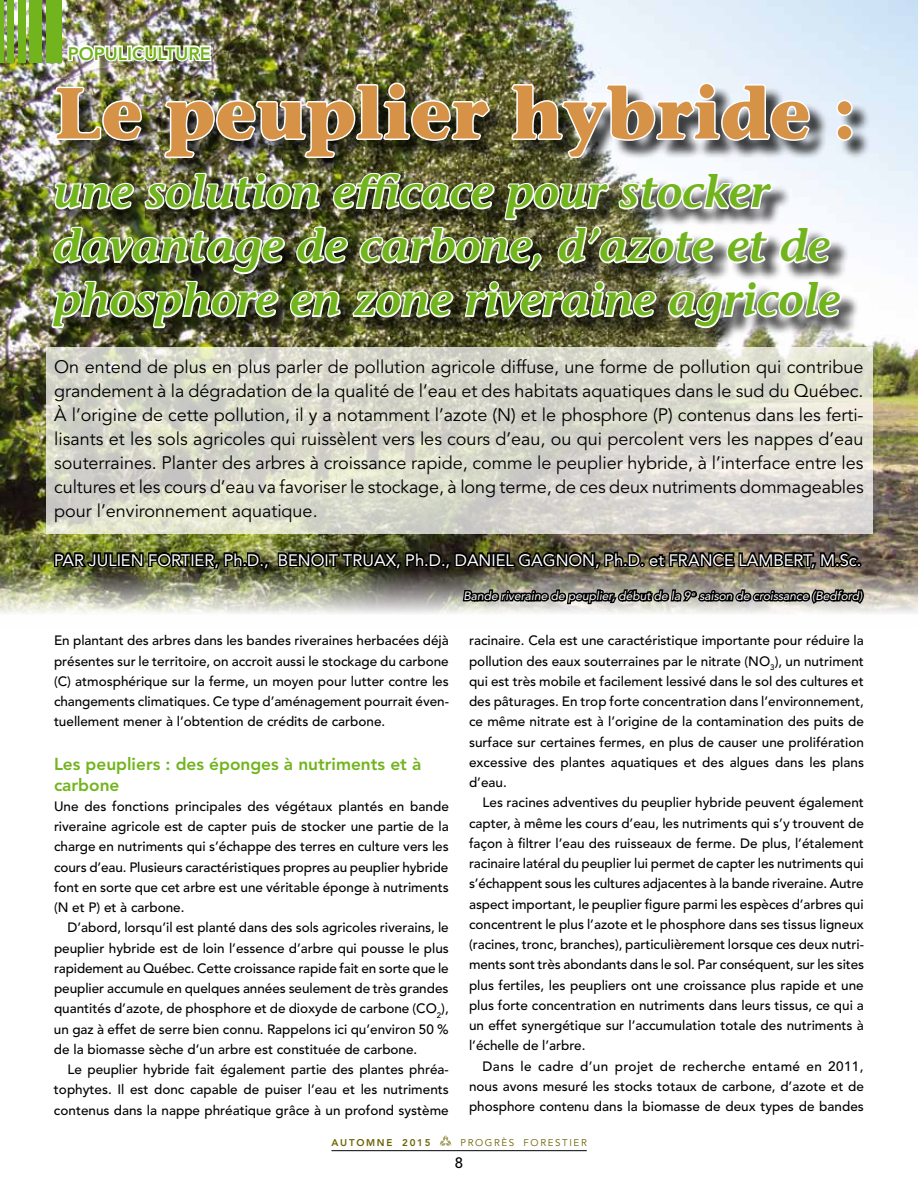
<style>
.page{position:relative;width:918px;height:1188px;background:#fff}
.page>*{position:absolute;margin:0;border:0;box-sizing:border-box;transform-origin:0 0}
.t1{font:700 72px "Stone Informal";color:#d69246}
.t2{font:italic 600 45px/54px "Stone Informal";color:#72b41e}
.t3{font:18px/24px "Avenir";letter-spacing:-.005em;color:#000;text-align:justify}
.t4{font:800 18px "Avenir";color:#72b41e}
.t5{font:800 17.25px/20.7px "Avenir";color:#72b41e}
.t6{font:16.5px "Avenir";color:#fff}
.t7{font:500 15px "Avenir";color:#000}
.t8{font:500 13.5px/20.2px "Avenir";color:#000;text-align:justify}
.t9{font:italic 12px "Avenir";color:#fff}
.t10{font:9.75px "Avenir";letter-spacing:.165em;color:#6c6200}
.t11{font:800 9.75px "Avenir";letter-spacing:.175em;color:#6c6200}
</style>
<div class="page">
<hr style="left:332px;top:1150px;width:255px;height:1px;background:#000">
<svg style="left:440px;top:1135px;width:11px;height:11px"></svg>
<img style="left:0;top:0;width:918px;height:614px">
<svg style="left:46px;top:347px;width:827px;height:187px;background:#d9d9cd"></svg>
<div style="left:58px;top:85px;width:812px;height:92px;background:#000;opacity:.75"></div>
<img style="left:53px;top:85px;width:91px;height:57px">
<img style="left:163px;top:81px;width:330px;height:79px">
<svg style="left:509px;top:81px;width:303px;height:79px"></svg>
<svg style="left:835px;top:98px;width:19px;height:44px"></svg>
<img style="left:66px;top:44px;width:147px;height:19px">
<div style="left:46px;top:0;width:15px;height:62px;background:#72b41e"></div>
<div style="left:30px;top:0;width:12px;height:62px;background:#72b41e"></div>
<div style="left:18px;top:0;width:8px;height:62px;background:#72b41e"></div>
<div style="left:8px;top:0;width:6px;height:62px;background:#72b41e"></div>
<hr style="left:1px;top:0;width:3px;height:62px;background:#72b41e">
<div style="left:55px;top:175px;width:805px;height:172px;background:#000;opacity:.75"></div>
<img style="left:50px;top:171px;width:793px;height:171px">
<img style="left:52px;top:540px;width:812px;height:74px">
<h3 class="t4" style="left:68px;top:43px;width:145px">Populiculture</h3>
<h1 class="t1" style="left:54px;top:67px;width:803px">Le peuplier hybride :</h1>
<h2 class="t2" style="left:54px;top:164px;width:788px">une solution efficace pour stocker davantage de carbone, d’azote et de phosphore en zone riveraine agricole</h2>
<p class="t3" style="left:54px;top:355px;width:811px">On entend de plus en plus parler de pollution agricole diffuse, une forme de pollution qui contribue grandement à la dégradation de la qualité de l’eau et des habitats aquatiques dans le sud du Québec.<br>À l’origine de cette pollution, il y a notamment l’azote (N) et le phosphore (P) contenus dans les ferti&shy;lisants et les sols agricoles qui ruissèlent vers les cours d’eau, ou qui percolent vers les nappes d’eau souterraines. Planter des arbres à croissance rapide, comme le peuplier hybride, à l’interface entre les cultures et les cours d’eau va favoriser le stockage, à long terme, de ces deux nutriments dommageables pour l’environnement aquatique.</p>
<p class="t6" style="left:54px;top:550px;width:809px">PAR JULIEN FORTIER, PH.D., BENOIT TRUAX, PH.D., DANIEL GAG NON, PH.D. ET FRANCE LAMBERT, M .SC.</p>
<p class="t9" style="left:463px;top:589px;width:401px">Bande riveraine de peuplier, début de la 9 <sup>e</sup> saison de croissance (Bedford)</p>
<p class="t8" style="left:54px;top:631px;width:396px">En plantant des arbres dans les bandes riveraines herbacées déjà présentes sur le territoire, on accroit aussi le stockage du carbone (C) atmosphérique sur la ferme, un moyen pour lutter contre les changements climatiques. Ce type d’aménagement pourrait éven&shy;tuellement mener à l’obtention de crédits de carbone.</p>
<p class="t5" style="left:54px;top:754px;width:369px">Les peupliers : des éponges à nutriments et à carbone</p>
<p class="t8" style="left:54px;top:797px;width:397px">Une des fonctions principales des végétaux plantés en bande riveraine agricole est de capter puis de stocker une partie de la charge en nutriments qui s’échappe des terres en culture vers les cours d’eau. Plusieurs caractéristiques propres au peuplier hybride font en sorte que cet arbre est une véritable éponge à nutriments (N et P) et à carbone.</p>
<p class="t8" style="left:54px;top:918px;width:396px;text-indent:14px">D’abord, lorsqu’il est planté dans des sols agricoles riverains, le peuplier hybride est de loin l’essence d’arbre qui pousse le plus rapidement au Québec. Cette croissance rapide fait en sorte que le peuplier accumule en quelques années seulement de très grandes quantités d’azote, de phosphore et de dioxyde de carbone (CO<sub>2</sub>), un gaz à effet de serre bien connu. Rappelons ici qu’environ 50 % de la biomasse sèche d’un arbre est constituée de carbone.</p>
<p class="t8" style="left:54px;top:1060px;width:396px;text-indent:13px">Le peuplier hybride fait également partie des plantes phréa&shy;tophytes. Il est donc capable de puiser l’eau et les nutriments contenus dans la nappe phréatique grâce à un profond système</p>
<p class="t8" style="left:469px;top:631px;width:397px">racinaire. Cela est une caractéristique importante pour réduire la pollution des eaux souterraines par le nitrate (NO<sub>3</sub>), un nutriment qui est très mobile et facilement lessivé dans le sol des cultures et des pâturages. En trop forte concentration dans l’environnement, ce même nitrate est à l’origine de la contamination des puits de surface sur certaines fermes, en plus de causer une prolifération excessive des plantes aquatiques et des algues dans les plans d’eau.</p>
<p class="t8" style="left:469px;top:793px;width:397px;text-indent:14px">Les racines adventives du peuplier hybride peuvent également capter, à même les cours d’eau, les nutriments qui s’y trouvent de façon à filtrer l’eau des ruisseaux de ferme. De plus, l’étalement racinaire latéral du peuplier lui permet de capter les nutriments qui s’échappent sous les cultures adjacentes à la bande riveraine. Autre aspect important, le peuplier figure parmi les espèces d’arbres qui concentrent le plus l’azote et le phosphore dans ses tissus ligneux (racines, tronc, branches), particulièrement lorsque ces deux nutri&shy;ments sont très abondants dans le sol. Par conséquent, sur les sites plus fertiles, les peupliers ont une croissance plus rapide et une plus forte concentration en nutriments dans leurs tissus, ce qui a un effet synergétique sur l’accumulation totale des nutriments à l’échelle de l’arbre.</p>
<p class="t8" style="left:469px;top:1056px;width:396px;text-indent:14px">Dans le cadre d’un projet de recherche entamé en 2011, nous avons mesuré les stocks totaux de carbone, d’azote et de phosphore contenu dans la biomasse de deux types de bandes</p>
<p class="t11" style="left:332px;top:1137px;width:100px">automne 2015</p>
<p class="t10" style="left:461px;top:1137px;width:128px">Progrès Forestier</p>
<p class="t7" style="left:455px;top:1154px;width:10px">8</p>
</div>
